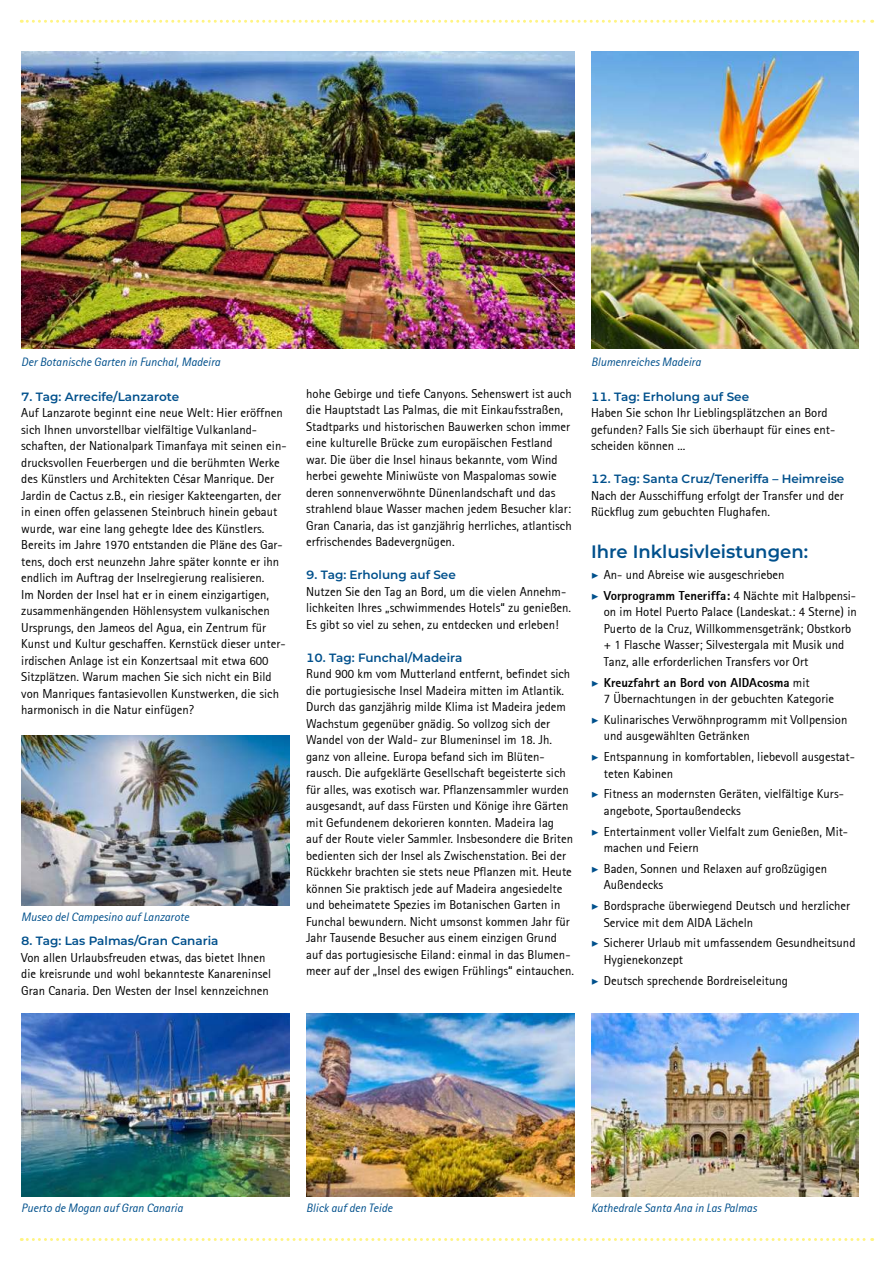
<style>
.page{position:relative;width:893px;height:1263px;background:#fff}
.page>*{position:absolute;margin:0;border:0;box-sizing:border-box;transform-origin:0 0}
.t1{font:600 18px "Montserrat";color:#00508c}
.t2{font:12.75px/16.5px "Rotis Sans Serif";color:#000}
.t3{font:italic 12px "Rotis Sans Serif";color:#00508c}
.t4{font:600 12px "Montserrat";color:#00508c}
.s1{font-family:"Minion Pro";font-weight:700;font-style:italic;color:#00508c}
.s2{font-weight:800}
</style>
<div class="page">
<svg style="left:21px;top:20px;width:852px;height:3px"></svg>
<svg style="left:21px;top:1238px;width:852px;height:3px"></svg>
<img style="left:21px;top:51px;width:553px;height:298px">
<img style="left:591px;top:51px;width:268px;height:298px">
<img style="left:591px;top:1014px;width:268px;height:182px">
<img style="left:21px;top:1013px;width:268px;height:183px">
<img style="left:306px;top:1013px;width:268px;height:183px">
<img style="left:21px;top:736px;width:268px;height:170px">
<p class="t3" style="left:21px;top:357px;width:201px">Der Botanische Garten in Funchal, Madeira</p>
<p class="t3" style="left:591px;top:357px;width:111px">Blumenreiches Madeira</p>
<p class="t4" style="left:591px;top:391px;width:160px">11. Tag: Erholung auf See</p>
<p class="t2" style="left:591px;top:405px;width:246px">Haben Sie schon Ihr Lieblingsplätzchen an Bord gefunden? Falls Sie sich überhaupt für eines ent&shy;scheiden können ...</p>
<p class="t4" style="left:591px;top:473px;width:255px">12. Tag: Santa Cruz/Teneriffa – Heimreise</p>
<p class="t2" style="left:591px;top:487px;width:254px">Nach der Ausschiffung erfolgt der Transfer und der<br>Rückflug zum gebuchten Flughafen.</p>
<h1 class="t1" style="left:591px;top:543px;width:219px">Ihre Inklusivleistungen:</h1>
<p class="t2" style="left:591px;top:565px;width:267px;line-height:20.7px"><span class="s1">▶</span> An- und Abreise wie ausgeschrieben<br><span class="s1">▶</span> <span class="s2">Vorprogramm Teneriffa:</span> 4 Nächte mit Halbpensi-</p>
<p class="t2" style="left:604px;top:604px;width:254px">on im Hotel Puerto Palace (Landeskat.: 4 Sterne) in Puerto de la Cruz, Willkommensgetränk; Obstkorb + 1 Flasche Wasser; Silvestergala mit Musik und Tanz, alle erforderlichen Transfers vor Ort</p>
<p class="t2" style="left:604px;top:675px;width:232px;text-indent:-13px"><span class="s1">▶</span> <span class="s2">Kreuzfahrt an Bord von AIDAcosma</span> mit<br>7 Übernachtungen in der gebuchten Kategorie</p>
<p class="t2" style="left:604px;top:711px;width:245px;text-indent:-13px"><span class="s1">▶</span> Kulinarisches Verwöhnprogramm mit Vollpension und ausgewählten Getränken</p>
<p class="t2" style="left:604px;top:748px;width:253px;text-indent:-13px"><span class="s1">▶</span> Entspannung in komfortablen, liebevoll ausgestat&shy;teten Kabinen</p>
<p class="t2" style="left:604px;top:786px;width:242px;text-indent:-13px"><span class="s1">▶</span> Fitness an modernsten Geräten, vielfältige Kurs&shy;angebote, Sportaußendecks</p>
<p class="t2" style="left:604px;top:823px;width:246px;text-indent:-13px"><span class="s1">▶</span> Entertainment voller Vielfalt zum Genießen, Mit&shy;machen und Feiern</p>
<p class="t2" style="left:604px;top:860px;width:225px;text-indent:-13px"><span class="s1">▶</span> Baden, Sonnen und Relaxen auf großzügigen<br>Außendecks</p>
<p class="t2" style="left:604px;top:897px;width:248px;text-indent:-13px"><span class="s1">▶</span> Bordsprache überwiegend Deutsch und herzlicher<br>Service mit dem AIDA Lächeln</p>
<p class="t2" style="left:604px;top:935px;width:253px;text-indent:-13px"><span class="s1">▶</span> Sicherer Urlaub mit umfassendem Gesundheitsund<br>Hygienekonzept</p>
<p class="t2" style="left:591px;top:973px;width:198px"><span class="s1">▶</span> Deutsch sprechende Bordreiseleitung</p>
<p class="t2" style="left:306px;top:385px;width:267px">hohe Gebirge und tiefe Canyons. Sehenswert ist auch die Hauptstadt Las Palmas, die mit Einkaufsstraßen, Stadtparks und historischen Bauwerken schon immer eine kulturelle Brücke zum europäischen Festland war. Die über die Insel hinaus bekannte, vom Wind herbei gewehte Miniwüste von Maspalomas sowie deren sonnenverwöhnte Dünenlandschaft und das strahlend blaue Wasser machen jedem Besucher klar:<br>Gran Canaria, das ist ganzjährig herrliches, atlantisch erfrischendes Badevergnügen.</p>
<p class="t4" style="left:306px;top:569px;width:151px">9. Tag: Erholung auf See</p>
<p class="t2" style="left:306px;top:583px;width:267px">Nutzen Sie den Tag an Bord, um die vielen Annehm&shy;lichkeiten Ihres „schwimmendes Hotels“ zu genießen.<br>Es gibt so viel zu sehen, zu entdecken und erleben!</p>
<p class="t4" style="left:306px;top:652px;width:158px">10. Tag: Funchal/Madeira</p>
<p class="t2" style="left:306px;top:666px;width:269px">Rund 900 km vom Mutterland entfernt, befindet sich die portugiesische Insel Madeira mitten im Atlantik.<br>Durch das ganzjährig milde Klima ist Madeira jedem Wachstum gegenüber gnädig. So vollzog sich der Wandel von der Wald- zur Blumeninsel im 18. Jh. ganz von alleine. Europa befand sich im Blüten&shy;rausch. Die aufgeklärte Gesellschaft begeisterte sich für alles, was exotisch war. Pflanzensammler wurden ausgesandt, auf dass Fürsten und Könige ihre Gärten mit Gefundenem dekorieren konnten. Madeira lag<br>auf der Route vieler Sammler. Insbesondere die Briten bedienten sich der Insel als Zwischenstation. Bei der Rückkehr brachten sie stets neue Pflanzen mit. Heute können Sie praktisch jede auf Madeira angesiedelte und beheimatete Spezies im Botanischen Garten in Funchal bewundern. Nicht umsonst kommen Jahr für Jahr Tausende Besucher aus einem einzigen Grund auf das portugiesische Eiland: einmal in das Blumen&shy;meer auf der „Insel des ewigen Frühlings“ eintauchen.</p>
<p class="t4" style="left:21px;top:391px;width:159px">7. Tag: Arrecife/Lanzarote</p>
<p class="t2" style="left:21px;top:405px;width:267px">Auf Lanzarote beginnt eine neue Welt: Hier eröffnen sich Ihnen unvorstellbar vielfältige Vulkanland&shy;schaften, der Nationalpark Timanfaya mit seinen ein&shy;drucksvollen Feuerbergen und die berühmten Werke des Künstlers und Architekten César Manrique. Der Jardin de Cactus z.B., ein riesiger Kakteengarten, der in einen offen gelassenen Steinbruch hinein gebaut wurde, war eine lang gehegte Idee des Künstlers.<br>Bereits im Jahre 1970 entstanden die Pläne des Gar&shy;tens, doch erst neunzehn Jahre später konnte er ihn endlich im Auftrag der Inselregierung realisieren.<br>Im Norden der Insel hat er in einem einzigartigen, zusammenhängenden Höhlensystem vulkanischen Ursprungs, den Jameos del Agua, ein Zentrum für Kunst und Kultur geschaffen. Kernstück dieser unter&shy;irdischen Anlage ist ein Konzertsaal mit etwa 600<br>Sitzplätzen. Warum machen Sie sich nicht ein Bild von Manriques fantasievollen Kunstwerken, die sich harmonisch in die Natur einfügen?</p>
<p class="t3" style="left:21px;top:912px;width:169px">Museo del Campesino auf Lanzarote</p>
<p class="t4" style="left:21px;top:935px;width:199px">8. Tag: Las Palmas/Gran Canaria</p>
<p class="t2" style="left:21px;top:949px;width:251px">Von allen Urlaubsfreuden etwas, das bietet Ihnen die kreisrunde und wohl bekannteste Kanareninsel<br>Gran Canaria. Den Westen der Insel kennzeichnen</p>
<p class="t3" style="left:21px;top:1203px;width:163px">Puerto de Mogan auf Gran Canaria</p>
<p class="t3" style="left:306px;top:1203px;width:88px">Blick auf den Teide</p>
<p class="t3" style="left:591px;top:1203px;width:167px">Kathedrale Santa Ana in Las Palmas</p>
</div>
